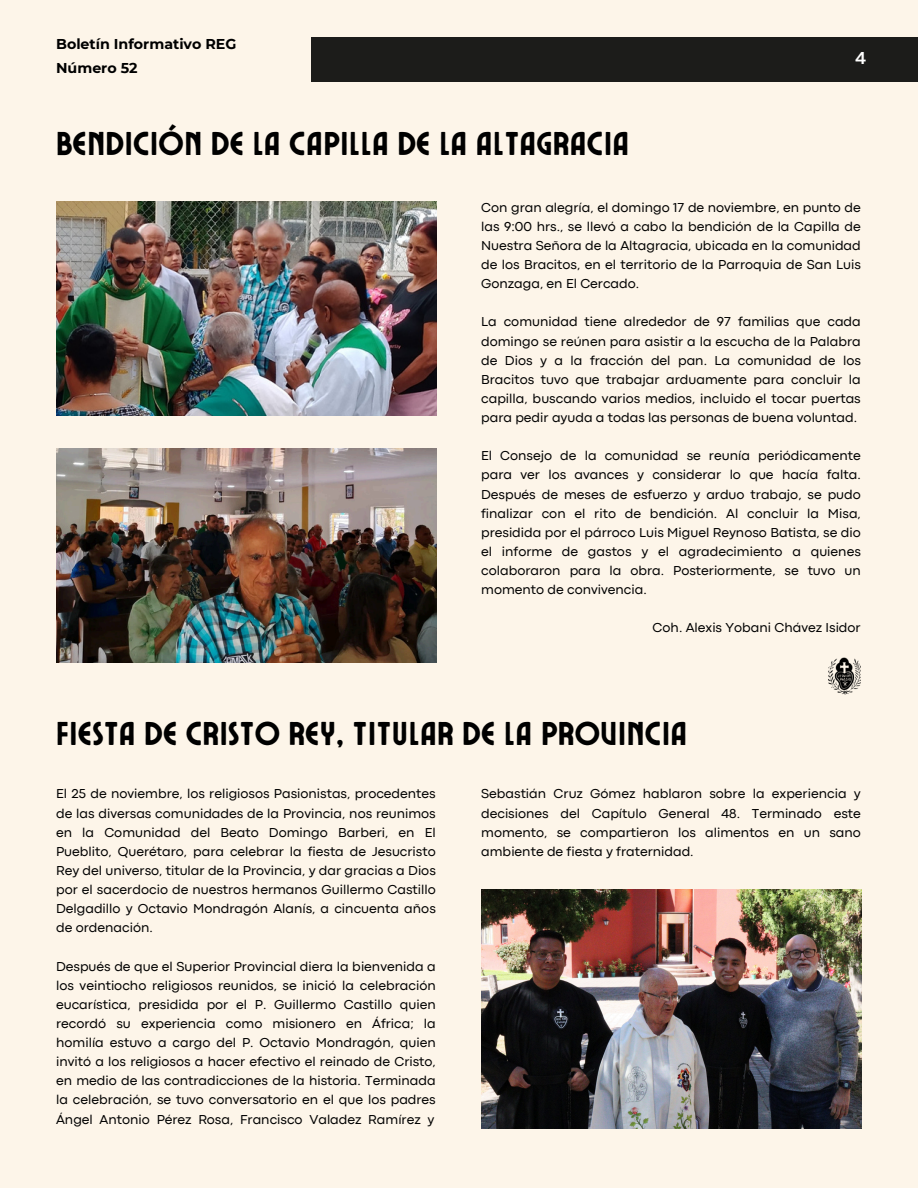
<style>
.page{position:relative;width:918px;height:1188px;background:#fdf5e9}
.page>*{position:absolute;margin:0;border:0;box-sizing:border-box;transform-origin:0 0}
.t1{font:33px "Ayr Lucidity Condensed";color:#000}
.t2{font:700 18px "Codec Pro";color:#fff}
.t3{font:700 14.25px/23.7px "Montserrat";color:#000}
.t4{font:13.5px/19px "Codec Pro";color:#000;text-align:justify}
</style>
<div class="page">
<div style="left:311px;top:37px;width:607px;height:45px;background:#1c1c1a"></div>
<img style="left:56px;top:202px;width:380px;height:214px">
<img style="left:56px;top:449px;width:380px;height:213px">
<img style="left:829px;top:657px;width:31px;height:38px">
<img style="left:481px;top:890px;width:380px;height:238px">
<h2 class="t3" style="left:56px;top:32px;width:182px">Boletín Informativo REG<br>Número 52</h2>
<h1 class="t1" style="left:56px;top:122px;width:575px">BENDICIÓN DE LA CAPILLA DE LA ALTAGRACIA</h1>
<p class="t2" style="left:856px;top:52px;width:12px">4</p>
<p class="t4" style="left:481px;top:199px;width:381px">Con gran alegría, el domingo 17 de noviembre, en punto de las 9:00 hrs., se llevó a cabo la bendición de la Capilla de Nuestra Señora de la Altagracia, ubicada en la comunidad de los Bracitos, en el territorio de la Parroquia de San Luis Gonzaga, en El Cercado.</p>
<p class="t4" style="left:481px;top:313px;width:381px">La comunidad tiene alrededor de 97 familias que cada domingo se reúnen para asistir a la escucha de la Palabra de Dios y a la fracción del pan. La comunidad de los Bracitos tuvo que trabajar arduamente para concluir la capilla, buscando varios medios, incluido el tocar puertas para pedir ayuda a todas las personas de buena voluntad.</p>
<p class="t4" style="left:481px;top:447px;width:381px">El Consejo de la comunidad se reunía periódicamente para ver los avances y considerar lo que hacía falta.<br>Después de meses de esfuerzo y arduo trabajo, se pudo finalizar con el rito de bendición. Al concluir la Misa, presidida por el párroco Luis Miguel Reynoso Batista, se dio el informe de gastos y el agradecimiento a quienes colaboraron para la obra. Posteriormente, se tuvo un momento de convivencia.</p>
<p class="t4" style="left:653px;top:619px;width:210px">Coh. Alexis Yobani Chávez Isidor</p>
<p class="t1" style="left:56px;top:712px;width:633px">FIESTA DE CRISTO REY, TITULAR DE LA PROVINCIA</p>
<p class="t4" style="left:56px;top:785px;width:381px">El 25 de noviembre, los religiosos Pasionistas, procedentes de las diversas comunidades de la Provincia, nos reunimos en la Comunidad del Beato Domingo Barberi, en El Pueblito, Querétaro, para celebrar la fiesta de Jesucristo Rey del universo, titular de la Provincia, y dar gracias a Dios por el sacerdocio de nuestros hermanos Guillermo Castillo Delgadillo y Octavio Mondragón Alanís, a cincuenta años de ordenación.</p>
<h1 class="t4" style="left:56px;top:958px;width:381px">Después de que el Superior Provincial diera la bienvenida a los veintiocho religiosos reunidos, se inició la celebración eucarística, presidida por el P. Guillermo Castillo quien recordó su experiencia como misionero en África; la homilía estuvo a cargo del P. Octavio Mondragón, quien invitó a los religiosos a hacer efectivo el reinado de Cristo, en medio de las contradicciones de la historia. Terminada la celebración, se tuvo conversatorio en el que los padres Ángel Antonio Pérez Rosa, Francisco Valadez Ramírez y</h1>
<p class="t4" style="left:481px;top:785px;width:381px">Sebastián Cruz Gómez hablaron sobre la experiencia y decisiones del Capítulo General 48. Terminado este momento, se compartieron los alimentos en un sano ambiente de fiesta y fraternidad.</p>
</div>
